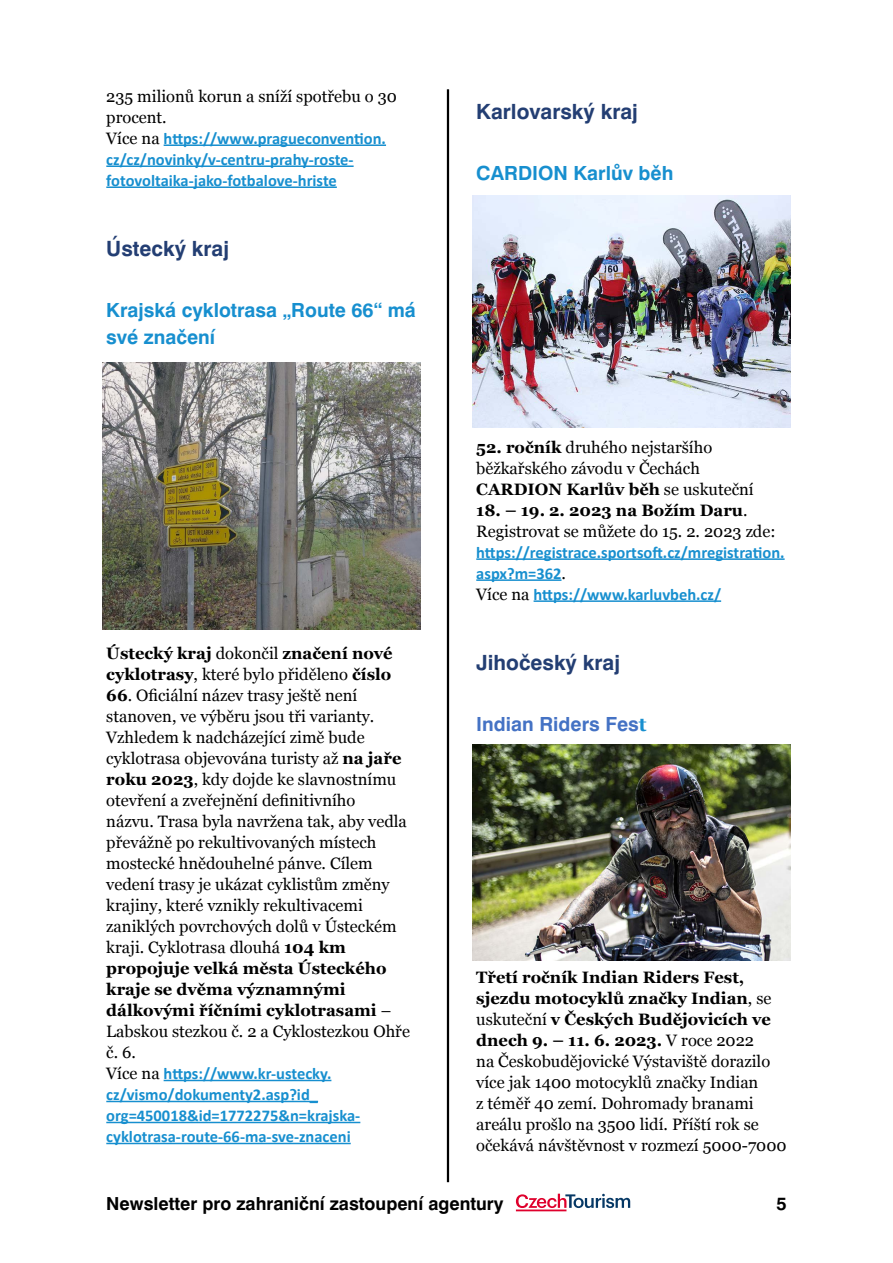
<style>
.page{position:relative;width:893px;height:1263px;background:#fff}
.page>*{position:absolute;margin:0;border:0;box-sizing:border-box;transform-origin:0 0}
.t1{font:700 21px "Swiss 721 BTCE";color:#233e73}
.t2{font:700 19.5px/27px "Swiss 721 BTCE";color:#178fcf}
.t3{font:700 19.5px "Swiss 721 BTCE";color:#4472c4}
.t4{font:700 18px "Swiss 721 BTCE";color:#000}
.t5{font:16.5px/21px "Georgia";color:#000}
.t6{font:700 16.5px/21px "Calibri";color:#178fcf}
.t7{font:700 16.5px/21px "Georgia";color:#000}
.s1{font-family:"Georgia";font-weight:400;color:#000}
.s2{font-weight:400}
.s3{font-weight:700}
.s4{font-family:"Georgia";color:#178fcf}
</style>
<div class="page">
<hr style="left:447px;top:89px;width:2px;height:1093px;background:#000">
<svg style="left:516px;top:1194px;width:114px;height:17px"></svg>
<hr style="left:164px;top:144px;width:222px;height:2px;background:#178fcf">
<hr style="left:106px;top:165px;width:248px;height:2px;background:#178fcf">
<hr style="left:106px;top:186px;width:231px;height:2px;background:#178fcf">
<hr style="left:164px;top:1080px;width:167px;height:1px;background:#178fcf">
<hr style="left:106px;top:1101px;width:212px;height:1px;background:#178fcf">
<hr style="left:106px;top:1122px;width:254px;height:1px;background:#178fcf">
<hr style="left:106px;top:1143px;width:245px;height:1px;background:#178fcf">
<hr style="left:476px;top:558px;width:309px;height:2px;background:#178fcf">
<hr style="left:476px;top:579px;width:85px;height:2px;background:#178fcf">
<hr style="left:534px;top:600px;width:187px;height:2px;background:#178fcf">
<img style="left:102px;top:362px;width:319px;height:268px">
<img style="left:472px;top:195px;width:319px;height:232px">
<img style="left:472px;top:744px;width:319px;height:216px">
<p class="t5" style="left:106px;top:86px;width:292px">235 milionů korun a sníží spotřebu o 30 procent.</p>
<p class="t6" style="left:106px;top:127px;width:281px"><span class="s1">Více na</span> https://www.pragueconvention. cz/cz/novinky/v-centru-prahy-roste&shy;fotovoltaika-jako-fotbalove-hriste</p>
<p class="t1" style="left:106px;top:234px;width:124px">Ústecký kraj</p>
<p class="t2" style="left:106px;top:297px;width:311px">Krajská cyklotrasa „Route 66“ má své značení</p>
<p class="t7" style="left:106px;top:643px;width:288px">Ústecký kraj <span class="s2">dokončil</span> značení nové cyklotrasy<span class="s2">, které bylo přiděleno</span> číslo</p>
<p class="t5" style="left:106px;top:685px;width:305px"><span class="s3">66</span>. Oficiální název trasy ještě není stanoven, ve výběru jsou tři varianty.<br>Vzhledem k nadcházející zimě bude cyklotrasa objevována turisty až <span class="s3">na jaře roku 2023</span>, kdy dojde ke slavnostnímu otevření a zveřejnění definitivního<br>názvu. Trasa byla navržena tak, aby vedla převážně po rekultivovaných místech mostecké hnědouhelné pánve. Cílem vedení trasy je ukázat cyklistům změny krajiny, které vznikly rekultivacemi zaniklých povrchových dolů v Ústeckém kraji. Cyklotrasa dlouhá <span class="s3">104 km propojuje velká města Ústeckého kraje se dvěma významnými dálkovými říčními cyklotrasami</span> – Labskou stezkou č. 2 a Cyklostezkou Ohře č. 6.</p>
<p class="t6" style="left:106px;top:1062px;width:256px"><span class="s1">Více na</span> https://www.kr-ustecky. cz/vismo/dokumenty2.asp?id_ org=450018&amp;id=1772275&amp;n=krajska&shy;cyklotrasa-route-66-ma-sve-znaceni</p>
<p class="t1" style="left:476px;top:97px;width:163px">Karlovarský kraj</p>
<p class="t2" style="left:476px;top:159px;width:199px">CARDION Karlův běh</p>
<p class="t5" style="left:476px;top:437px;width:279px"><span class="s3">52. ročník</span> druhého nejstaršího běžkařského závodu v Čechách<br><span class="s3">CARDION Karlův běh</span> se uskuteční</p>
<p class="t5" style="left:476px;top:500px;width:301px"><span class="s3">18. – 19. 2. 2023 na Božím Daru</span>.<br>Registrovat se můžete do 15. 2. 2023 zde:</p>
<p class="t6" style="left:476px;top:541px;width:310px">https://registrace.sportsoft.cz/mregistration. aspx?m=362<span class="s1">.<br>Více na</span> https://www.karluvbeh.cz/</p>
<p class="t1" style="left:476px;top:648px;width:145px">Jihočeský kraj</p>
<p class="t3" style="left:476px;top:711px;width:172px">Indian Riders Fes<span class="s4">t</span></p>
<p class="t5" style="left:476px;top:967px;width:312px"><span class="s3">Třetí ročník Indian Riders Fest, sjezdu motocyklů značky Indian</span>, se uskuteční <span class="s3">v Českých Budějovicích ve dnech 9. – 11. 6. 2023.</span> V roce 2022<br>na Českobudějovické Výstaviště dorazilo více jak 1400 motocyklů značky Indian<br>z téměř 40 zemí. Dohromady branami areálu prošlo na 3500 lidí. Příští rok se očekává návštěvnost v rozmezí 5000-7000</p>
<p class="t4" style="left:106px;top:1191px;width:399px">Newsletter pro zahraniční zastoupení agentury</p>
<p class="t4" style="left:776px;top:1191px;width:12px">5</p>
</div>
